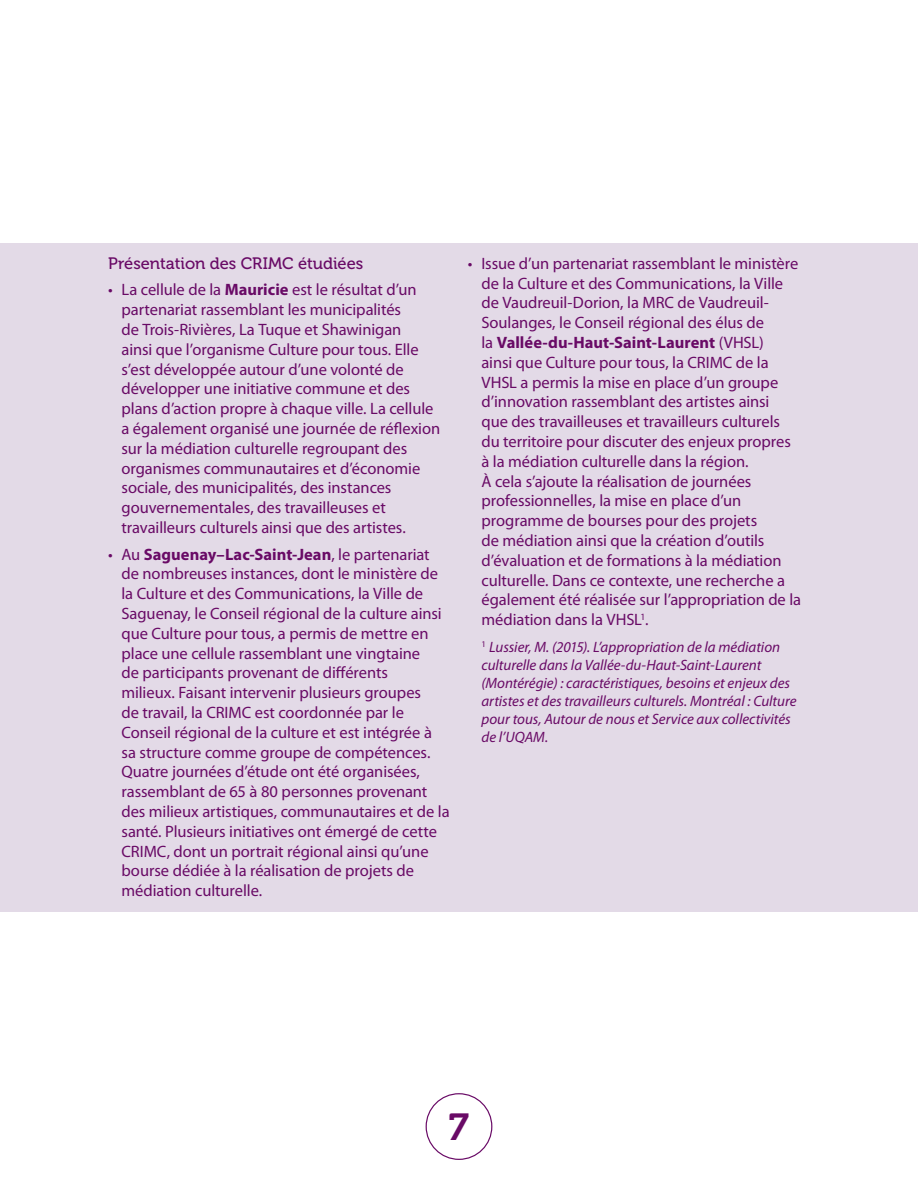
<style>
.page{position:relative;width:918px;height:1188px;background:#fff}
.page>*{position:absolute;margin:0;border:0;box-sizing:border-box;transform-origin:0 0}
.t1{font:37.5px "Museo 700";color:#690a66}
.t2{font:16.5px/19.8px "Myriad Pro";letter-spacing:-.005em;color:#690a66}
.t3{font:16.5px "Museo 500";color:#690a66}
.t4{font:italic 15px/18px "Myriad Pro";letter-spacing:-.005em;color:#690a66}
.s1{font-weight:700}
</style>
<div class="page">
<div style="left:426px;top:1093px;width:66px;height:67px;border:1px solid #690a66;border-radius:50%"></div>
<div style="left:0;top:243px;width:918px;height:669px;background:#e3dae7"></div>
<p class="t3" style="left:108px;top:254px;width:257px">Présentation des CRIMC étudiées</p>
<p class="t2" style="left:121px;top:280px;width:320px;text-indent:-13px">• La cellule de la <span class="s1">Mauricie</span> est le résultat d’un partenariat rassemblant les municipalités<br>de Trois-Rivières, La Tuque et Shawinigan<br>ainsi que l’organisme Culture pour tous. Elle s’est développée autour d’une volonté de développer une initiative commune et des plans d’action propre à chaque ville. La cellule a également organisé une journée de réflexion sur la médiation culturelle regroupant des organismes communautaires et d’économie sociale, des municipalités, des instances gouvernementales, des travailleuses et travailleurs culturels ainsi que des artistes.</p>
<p class="t2" style="left:121px;top:544px;width:330px;text-indent:-13px">• Au <span class="s1">Saguenay–Lac-Saint-Jean</span>, le partenariat de nombreuses instances, dont le ministère de la Culture et des Communications, la Ville de Saguenay, le Conseil régional de la culture ainsi que Culture pour tous, a permis de mettre en place une cellule rassemblant une vingtaine<br>de participants provenant de différents<br>milieux. Faisant intervenir plusieurs groupes<br>de travail, la CRIMC est coordonnée par le Conseil régional de la culture et est intégrée à sa structure comme groupe de compétences.<br>Quatre journées d’étude ont été organisées, rassemblant de 65 à 80 personnes provenant des milieux artistiques, communautaires et de la santé. Plusieurs initiatives ont émergé de cette CRIMC, dont un portrait régional ainsi qu’une bourse dédiée à la réalisation de projets de médiation culturelle.</p>
<p class="t2" style="left:481px;top:254px;width:321px;text-indent:-13px">• Issue d’un partenariat rassemblant le ministère de la Culture et des Communications, la Ville de Vaudreuil-Dorion, la MRC de Vaudreuil-Soulanges, le Conseil régional des élus de<br>la <span class="s1">Vallée-du-Haut-Saint-Laurent</span> (VHSL)<br>ainsi que Culture pour tous, la CRIMC de la VHSL a permis la mise en place d’un groupe d’innovation rassemblant des artistes ainsi<br>que des travailleuses et travailleurs culturels du territoire pour discuter des enjeux propres à la médiation culturelle dans la région.<br>À cela s’ajoute la réalisation de journées professionnelles, la mise en place d’un programme de bourses pour des projets<br>de médiation ainsi que la création d’outils d’évaluation et de formations à la médiation culturelle. Dans ce contexte, une recherche a également été réalisée sur l’appropriation de la médiation dans la VHSL<sup>1</sup>.</p>
<p class="t4" style="left:482px;top:638px;width:317px"><sup>1</sup> Lussier, M. (2015). L’appropriation de la médiation culturelle dans la Vallée-du-Haut-Saint-Laurent (Montérégie) : caractéristiques, besoins et enjeux des artistes et des travailleurs culturels. Montréal : Culture pour tous, Autour de nous et Service aux collectivités de l’UQAM.</p>
<h1 class="t1" style="left:449px;top:1106px;width:22px">7</h1>
</div>
